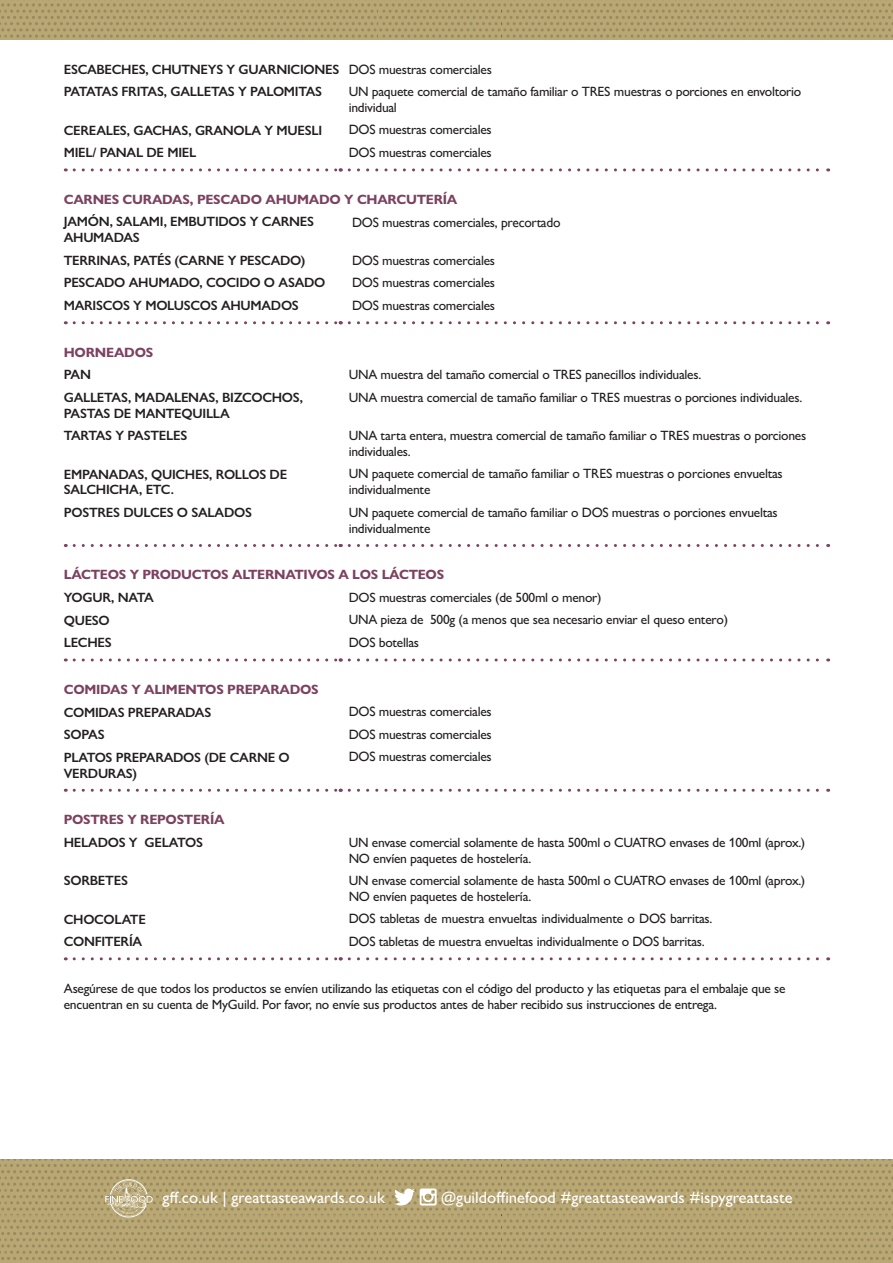
<style>
.page{position:relative;width:893px;height:1263px;background:#fff}
.page>*{position:absolute;margin:0;border:0;box-sizing:border-box;transform-origin:0 0}
.t1{font:500 16.5px "Gill Sans Nova";color:#fff}
.t2{font:500 13.5px/22.6px "Gill Sans Nova";letter-spacing:-.02em;color:#231f20}
.t3{font:600 13.5px/15.8px "Gill Sans Nova";letter-spacing:-.02em;color:#231f20}
.t4{font:700 13.5px "Gill Sans Nova";letter-spacing:-.02em;color:#7c4260}
.s1{font-family:"Gill Sans";font-weight:400}
.s2{font-weight:500}
</style>
<div class="page">
<svg style="left:0;top:0;width:893px;height:39px;background:#b3a26f"></svg>
<svg style="left:0;top:1160px;width:893px;height:103px;background:#b3a26f"></svg>
<svg style="left:105px;top:1179px;width:48px;height:38px;background:#c3b58d"></svg>
<svg style="left:394px;top:1188px;width:43px;height:17px"></svg>
<svg style="left:74px;top:789px;width:267px;height:3px"></svg>
<svg style="left:349px;top:789px;width:480px;height:3px"></svg>
<svg style="left:74px;top:321px;width:267px;height:3px"></svg>
<svg style="left:349px;top:321px;width:480px;height:3px"></svg>
<svg style="left:74px;top:957px;width:267px;height:3px"></svg>
<svg style="left:349px;top:957px;width:480px;height:3px"></svg>
<svg style="left:74px;top:658px;width:267px;height:3px"></svg>
<svg style="left:349px;top:658px;width:480px;height:3px"></svg>
<svg style="left:74px;top:544px;width:267px;height:3px"></svg>
<svg style="left:349px;top:544px;width:480px;height:3px"></svg>
<svg style="left:74px;top:168px;width:267px;height:3px"></svg>
<svg style="left:349px;top:168px;width:480px;height:3px"></svg>
<p class="t3" style="left:64px;top:61px;width:430px">ESCABECHES, CHUTNEYS Y GUARNICIONES <span class="s1">DOS</span> <span class="s2">muestras comerciales</span></p>
<p class="t3" style="left:64px;top:84px;width:260px">PATATAS FRITAS, GALLETAS Y PALOMITAS</p>
<p class="t2" style="left:349px;top:84px;width:454px;line-height:15.8px">UN paquete comercial de tamaño familiar o TRES muestras o porciones en envoltorio individual</p>
<p class="t3" style="left:64px;top:122px;width:260px">CEREALES, GACHAS, GRANOLA Y MUESLI</p>
<p class="t3" style="left:64px;top:145px;width:134px">MIEL/ PANAL DE MIEL</p>
<p class="t2" style="left:349px;top:118px;width:145px"><span class="s1">DOS</span> muestras comerciales<br><span class="s1">DOS</span> muestras comerciales</p>
<p class="t4" style="left:64px;top:191px;width:395px">CARNES CURADAS, PESCADO AHUMADO Y CHARCUTERÍA</p>
<p class="t3" style="left:64px;top:214px;width:252px">JAMÓN, SALAMI, EMBUTIDOS Y CARNES<br>AHUMADAS</p>
<p class="t3" style="left:64px;top:252px;width:243px">TERRINAS, PATÉS (CARNE Y PESCADO)</p>
<p class="t3" style="left:64px;top:275px;width:263px">PESCADO AHUMADO, COCIDO O ASADO</p>
<p class="t3" style="left:64px;top:297px;width:237px">MARISCOS Y MOLUSCOS AHUMADOS</p>
<p class="t2" style="left:352px;top:211px;width:210px"><span class="s1">DOS</span> muestras comerciales<span class="s1">, precortado</span></p>
<p class="t2" style="left:352px;top:248px;width:145px;text-align:justify"><span class="s1">DOS</span> muestras comerciales <span class="s1">DOS</span> muestras comerciales <span class="s1">DOS</span> muestras comerciales</p>
<p class="t4" style="left:64px;top:344px;width:91px">HORNEADOS</p>
<p class="t3" style="left:64px;top:367px;width:29px">PAN</p>
<p class="t3" style="left:64px;top:389px;width:241px">GALLETAS, MADALENAS, BIZCOCHOS,<br>PASTAS DE MANTEQUILLA</p>
<p class="t3" style="left:64px;top:428px;width:125px">TARTAS Y PASTELES</p>
<p class="t3" style="left:64px;top:466px;width:225px">EMPANADAS, QUICHES, ROLLOS DE<br>SALCHICHA, ETC.</p>
<p class="t3" style="left:64px;top:504px;width:190px">POSTRES DULCES O SALADOS</p>
<p class="t2" style="left:349px;top:363px;width:455px">UNA muestra del tamaño comercial o TRES panecillos individuales.<br>UNA muestra comercial de tamaño familiar o TRES muestras o porciones individuales.</p>
<p class="t2" style="left:349px;top:428px;width:459px;line-height:15.8px">UNA tarta entera, muestra comercial de tamaño familiar o TRES muestras o porciones individuales.</p>
<p class="t2" style="left:349px;top:465px;width:436px;line-height:16.5px">UN paquete comercial de tamaño familiar o TRES muestras o porciones envueltas individualmente</p>
<p class="t2" style="left:349px;top:505px;width:431px;line-height:15.5px">UN paquete comercial de tamaño familiar o <span class="s1">DOS</span> muestras o porciones envueltas individualmente</p>
<p class="t4" style="left:64px;top:566px;width:382px">LÁCTEOS Y PRODUCTOS ALTERNATIVOS A LOS LÁCTEOS</p>
<p class="t3" style="left:64px;top:589px;width:92px">YOGUR, NATA</p>
<p class="t3" style="left:64px;top:612px;width:48px">QUESO</p>
<p class="t3" style="left:64px;top:635px;width:49px">LECHES</p>
<p class="t2" style="left:349px;top:586px;width:381px">DOS muestras comerciales (de 500ml o menor)<br>UNA pieza de 500g (a menos que sea necesario enviar el queso entero)<br><span class="s1">DOS</span> botellas</p>
<p class="t4" style="left:64px;top:681px;width:257px">COMIDAS Y ALIMENTOS PREPARADOS</p>
<p class="t3" style="left:64px;top:704px;width:149px">COMIDAS PREPARADAS</p>
<p class="t3" style="left:64px;top:726px;width:42px">SOPAS</p>
<p class="t3" style="left:64px;top:749px;width:228px">PLATOS PREPARADOS (DE CARNE O<br>VERDURAS)</p>
<p class="t2" style="left:349px;top:700px;width:145px;text-align:justify"><span class="s1">DOS</span> muestras comerciales <span class="s1">DOS</span> muestras comerciales <span class="s1">DOS</span> muestras comerciales</p>
<p class="t4" style="left:64px;top:811px;width:162px">POSTRES Y REPOSTERÍA</p>
<p class="t3" style="left:64px;top:834px;width:141px">HELADOS Y GELATOS</p>
<p class="t2" style="left:349px;top:834px;width:458px;line-height:15.8px">UN envase comercial solamente de hasta 500ml o CUATRO envases de 100ml (aprox.)<br>NO envíen paquetes de hostelería.</p>
<p class="t3" style="left:64px;top:872px;width:66px">SORBETES</p>
<p class="t2" style="left:349px;top:872px;width:458px;line-height:15.8px">UN envase comercial solamente de hasta 500ml o CUATRO envases de 100ml (aprox.)<br>NO envíen paquetes de hostelería.</p>
<p class="t3" style="left:64px;top:911px;width:84px">CHOCOLATE</p>
<p class="t3" style="left:64px;top:933px;width:80px">CONFITERÍA</p>
<p class="t2" style="left:349px;top:907px;width:365px"><span class="s1">DOS</span> tabletas de muestra envueltas individualmente o <span class="s1">DOS</span> barritas.<br><span class="s1">DOS</span> tabletas de muestra envueltas individualmente o <span class="s1">DOS</span> barritas.</p>
<p class="t2" style="left:64px;top:980px;width:723px;line-height:15.8px">Asegúrese de que todos los productos se envíen utilizando las etiquetas con el código del producto y las etiquetas para el embalaje que se encuentran en su cuenta de MyGuild. Por favor, no envíe sus productos antes de haber recibido sus instrucciones de entrega.</p>
<p class="t1" style="left:162px;top:1187px;width:224px">gff.co.uk | greattasteawards.co.uk</p>
<p class="t1" style="left:441px;top:1187px;width:353px">@guildoffinefood #greattasteawards #ispygreattaste</p>
</div>
